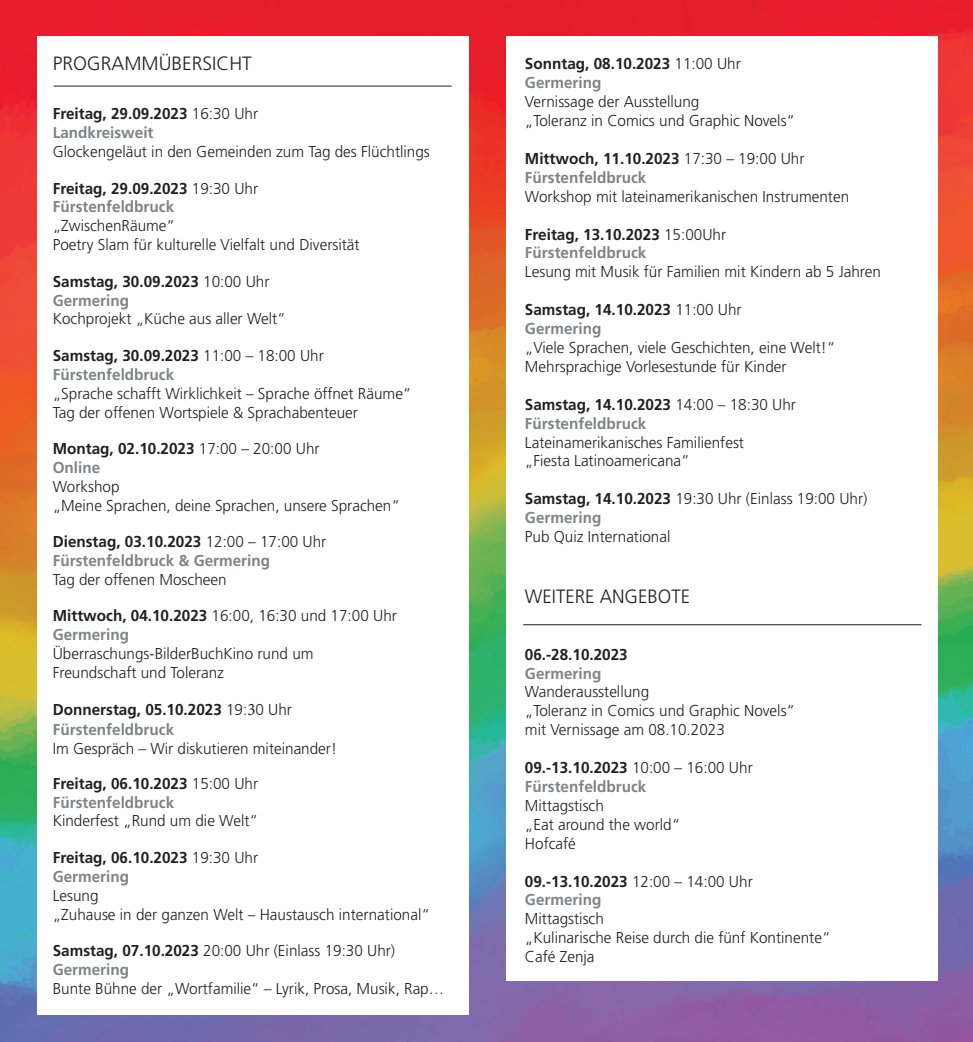
<style>
.page{position:relative;width:973px;height:1042px;background:#fff}
.page>*{position:absolute;margin:0;border:0;box-sizing:border-box;transform-origin:0 0}
.t1{font:300 19.25px "Frutiger";color:#231f20}
.t2{font:300 15.75px/18.9px "Frutiger";color:#231f20}
.t3{font:700 15.75px/18.9px "Frutiger";color:#231f20}
.t4{font:700 15.75px/18.9px "Frutiger";color:#808285}
.s1{font-weight:300}
.s2{color:#808285}
.s3{font-weight:700}
.s4{font-weight:700;color:#808285}
.s5{color:#231f20}
.s6{font-weight:300;color:#231f20}
.s7{font-family:"Minion Pro";font-weight:400;font-size:17.5px}
</style>
<div class="page">
<img style="left:0;top:0;width:972px;height:1042px">
<div style="left:37px;top:36px;width:432px;height:978px;background:#fff"></div>
<div style="left:506px;top:36px;width:432px;height:945px;background:#fff"></div>
<hr style="left:54px;top:86px;width:397px;height:1px;background:#231f20">
<hr style="left:523px;top:624px;width:398px;height:1px;background:#231f20">
<p class="t1" style="left:53px;top:53px;width:200px">PROGRAMMÜBERSICHT</p>
<p class="t3" style="left:525px;top:55px;width:217px">Sonntag, 08.10.2023 <span class="s1">11:00 Uhr<br></span><span class="s2">Germering</span></p>
<p class="t2" style="left:525px;top:93px;width:271px">Vernissage der Ausstellung<br>„Toleranz in Comics und Graphic Novels“</p>
<p class="t3" style="left:525px;top:149px;width:281px">Mittwoch, 11.10.2023 <span class="s1">17:30 – 19:00 Uhr<br></span><span class="s2">Fürstenfeldbruck</span></p>
<p class="t2" style="left:525px;top:187px;width:325px">Workshop mit lateinamerikanischen Instrumenten</p>
<p class="t3" style="left:525px;top:225px;width:203px">Freitag, 13.10.2023 <span class="s1">15:00Uhr<br></span><span class="s2">Fürstenfeldbruck</span></p>
<p class="t2" style="left:525px;top:263px;width:357px">Lesung mit Musik für Familien mit Kindern ab 5 Jahren</p>
<p class="t3" style="left:525px;top:300px;width:218px">Samstag, 14.10.2023 <span class="s1">11:00 Uhr<br></span><span class="s2">Germering</span></p>
<p class="t2" style="left:525px;top:338px;width:312px">„Viele Sprachen, viele Geschichten, eine Welt!“<br>Mehrsprachige Vorlesestunde für Kinder</p>
<p class="t3" style="left:525px;top:395px;width:272px">Samstag, 14.10.2023 <span class="s1">14:00 – 18:30 Uhr<br></span><span class="s2">Fürstenfeldbruck</span></p>
<p class="t2" style="left:525px;top:433px;width:220px">Lateinamerikanisches Familienfest „Fiesta Latinoamericana“</p>
<p class="t2" style="left:525px;top:489px;width:344px"><span class="s3">Samstag, 14.10.2023</span> 19:30 Uhr (Einlass 19:00 Uhr)<br><span class="s4">Germering</span></p>
<p class="t2" style="left:525px;top:527px;width:147px">Pub Quiz International</p>
<p class="t3" style="left:53px;top:104px;width:207px">Freitag, 29.09.2023 <span class="s1">16:30 Uhr<br></span><span class="s2">Landkreisweit</span></p>
<p class="t2" style="left:53px;top:142px;width:378px">Glockengeläut in den Gemeinden zum Tag des Flüchtlings</p>
<p class="t3" style="left:53px;top:179px;width:207px">Freitag, 29.09.2023 <span class="s1">19:30 Uhr<br></span><span class="s2">Fürstenfeldbruck</span></p>
<p class="t2" style="left:53px;top:217px;width:308px">„ZwischenRäume“<br>Poetry Slam für kulturelle Vielfalt und Diversität</p>
<p class="t3" style="left:53px;top:272px;width:218px">Samstag, 30.09.2023 <span class="s1">10:00 Uhr<br></span><span class="s2">Germering</span></p>
<p class="t2" style="left:53px;top:310px;width:234px">Kochprojekt „Küche aus aller Welt“</p>
<p class="t3" style="left:53px;top:346px;width:272px">Samstag, 30.09.2023 <span class="s1">11:00 – 18:00 Uhr<br></span><span class="s2">Fürstenfeldbruck</span></p>
<p class="t2" style="left:53px;top:384px;width:360px">„Sprache schafft Wirklichkeit – Sprache öffnet Räume“<br>Tag der offenen Wortspiele &amp; Sprachabenteuer</p>
<p class="t3" style="left:53px;top:439px;width:268px">Montag, 02.10.2023 <span class="s1">17:00 – 20:00 Uhr<br></span><span class="s2">Online</span></p>
<p class="t2" style="left:53px;top:477px;width:348px">Workshop<br>„Meine Sprachen, deine Sprachen, unsere Sprachen“</p>
<p class="t4" style="left:53px;top:532px;width:275px"><span class="s5">Dienstag, 03.10.2023</span> <span class="s6">12:00 – 17:00 Uhr<br></span>Fürstenfeldbruck &amp; Germering</p>
<p class="t2" style="left:53px;top:570px;width:175px">Tag der offenen Moscheen</p>
<p class="t2" style="left:53px;top:606px;width:345px"><span class="s3">Mittwoch, 04.10.2023</span> 16:00, 16:30 und 17:00 Uhr<br><span class="s4">Germering</span></p>
<p class="t2" style="left:53px;top:644px;width:262px">Überraschungs-BilderBuchKino rund um<br>Freundschaft und Toleranz</p>
<p class="t3" style="left:53px;top:700px;width:241px;line-height:20.1px">Donnerstag, 05.10.2023 <span class="s1">19:</span><span class="s7">3</span><span class="s1">0 Uhr<br></span><span class="s2">Fürstenfeldbruck</span></p>
<p class="t2" style="left:53px;top:732px;width:286px;line-height:34.3px">Im Gespräch – Wir diskutieren miteinander!<br><span class="s3">Freitag, 06.10.2023</span> 15:00 Uhr</p>
<p class="t4" style="left:53px;top:792px;width:123px">Fürstenfeldbruck</p>
<p class="t2" style="left:53px;top:812px;width:207px">Kinderfest „Rund um die Welt“</p>
<p class="t3" style="left:53px;top:848px;width:207px">Freitag, 06.10.2023 <span class="s1">19:30 Uhr<br></span><span class="s2">Germering</span></p>
<p class="t2" style="left:53px;top:886px;width:378px">Lesung<br>„Zuhause in der ganzen Welt – Haustausch international“</p>
<p class="t2" style="left:53px;top:941px;width:344px"><span class="s3">Samstag, 07.10.2023</span> 20:00 Uhr (Einlass 19:30 Uhr)<br><span class="s4">Germering</span></p>
<p class="t2" style="left:53px;top:979px;width:393px">Bunte Bühne der „Wortfamilie“ – Lyrik, Prosa, Musik, Rap…</p>
<p class="t1" style="left:525px;top:585px;width:166px">WEITERE ANGEBOTE</p>
<p class="t3" style="left:525px;top:645px;width:104px">06.-28.10.2023</p>
<p class="t4" style="left:525px;top:664px;width:78px">Germering</p>
<p class="t2" style="left:525px;top:683px;width:271px">Wanderausstellung<br>„Toleranz in Comics und Graphic Novels“ mit Vernissage am 08.10.2023</p>
<p class="t4" style="left:525px;top:758px;width:229px"><span class="s5">09.-13.10.2023</span> <span class="s6">10:00 – 16:00 Uhr<br></span>Fürstenfeldbruck</p>
<p class="t2" style="left:525px;top:796px;width:157px">Mittagstisch<br>„Eat around the world“<br>Hofcafé</p>
<p class="t3" style="left:525px;top:871px;width:229px">09.-13.10.2023 <span class="s1">12:00 – 14:00 Uhr<br></span><span class="s2">Germering</span></p>
<p class="t2" style="left:525px;top:909px;width:307px">Mittagstisch<br>„Kulinarische Reise durch die fünf Kontinente“<br>Café Zenja</p>
</div>
